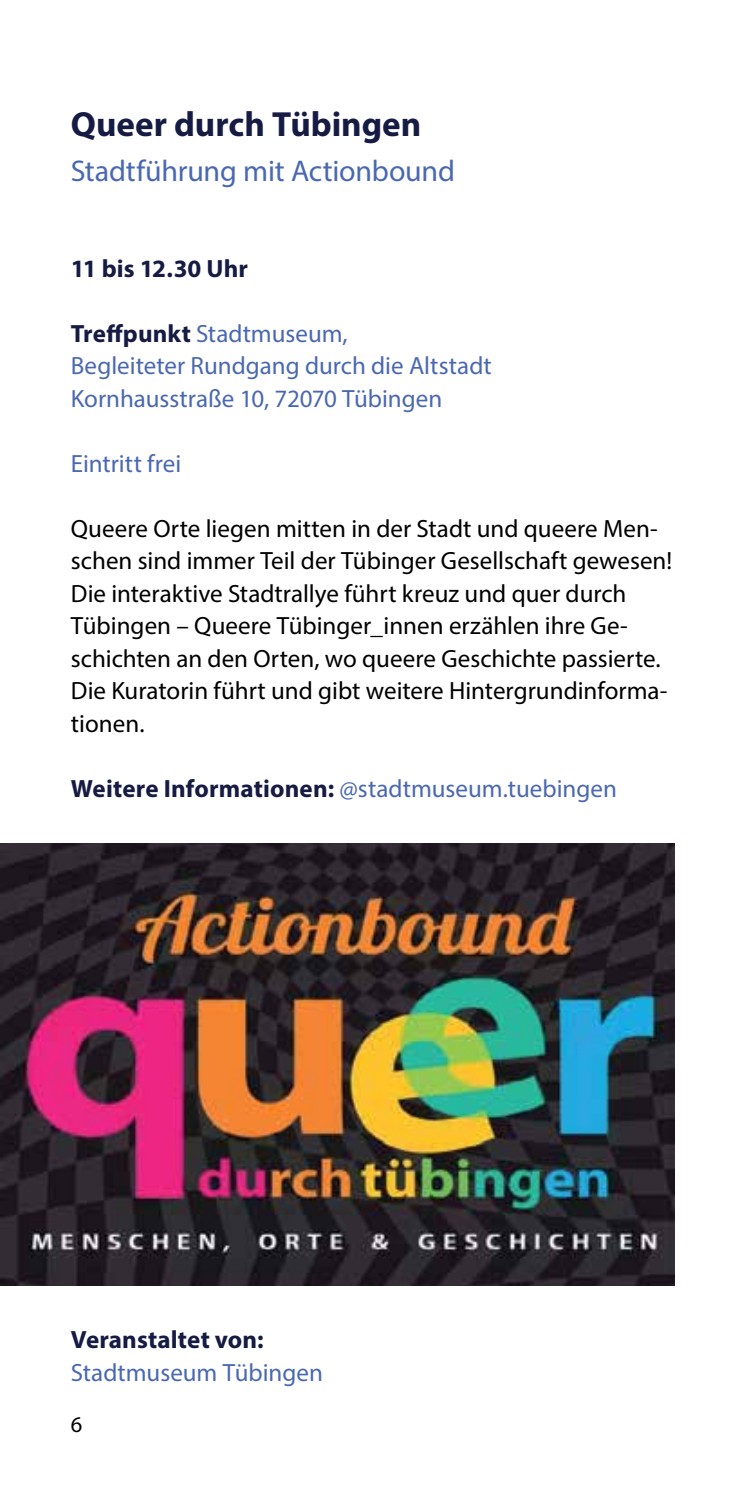
<style>
.page{position:relative;width:745px;height:1489px;background:#fff}
.page>*{position:absolute;margin:0;border:0;box-sizing:border-box;transform-origin:0 0}
.t1{font:700 35px "Myriad Pro";color:#151b42}
.t2{font:30px "Myriad Pro";letter-spacing:-.005em;color:#4a68b1}
.t3{font:25px/32.5px "Myriad Pro";color:#000}
.t4{font:25px/32.5px "Myriad Pro";color:#4a68b1}
.t5{font:700 25px "Myriad Pro";letter-spacing:.005em;color:#151b42}
.t6{font:22.5px "Myriad Pro";color:#000}
.s1{font-weight:700;color:#151b42}
</style>
<div class="page">
<img style="left:0;top:843px;width:673px;height:442px">
<h1 class="t1" style="left:71px;top:101px;width:351px">Queer durch Tübingen</h1>
<p class="t2" style="left:71px;top:153px;width:385px">Stadtführung mit Actionbound</p>
<p class="t5" style="left:71px;top:252px;width:178px">11 bis 12.30 Uhr</p>
<p class="t4" style="left:71px;top:317px;width:422px"><span class="s1">Treffpunkt</span> Stadtmuseum,<br>Begleiteter Rundgang durch die Altstadt<br>Kornhausstraße 10, 72070 Tübingen</p>
<p class="t4" style="left:71px;top:447px;width:112px">Eintritt frei</p>
<p class="t3" style="left:71px;top:512px;width:602px">Queere Orte liegen mitten in der Stadt und queere Men&shy;schen sind immer Teil der Tübinger Gesellschaft gewesen!<br>Die interaktive Stadtrallye führt kreuz und quer durch Tübingen – Queere Tübinger_innen erzählen ihre Ge&shy;schichten an den Orten, wo queere Geschichte passierte.<br>Die Kuratorin führt und gibt weitere Hintergrundinforma&shy;tionen.</p>
<p class="t4" style="left:71px;top:772px;width:547px"><span class="s1">Weitere Informationen:</span> @stadtmuseum.tuebingen</p>
<p class="t5" style="left:71px;top:1323px;width:194px">Veranstaltet von:</p>
<p class="t4" style="left:71px;top:1355px;width:253px">Stadtmuseum Tübingen</p>
<p class="t6" style="left:71px;top:1410px;width:13px">6</p>
</div>
